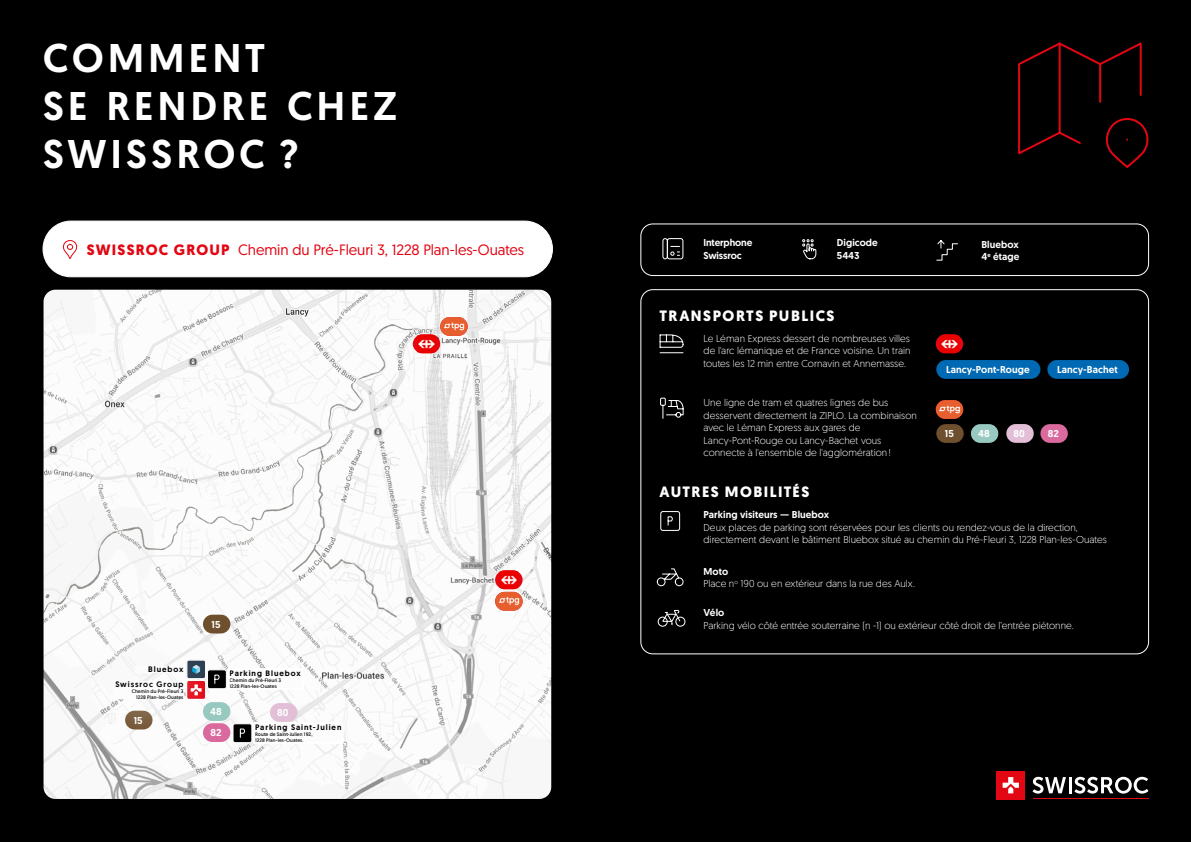
<style>
.page{position:relative;width:1191px;height:842px;background:#000}
.page>*{position:absolute;margin:0;border:0;box-sizing:border-box;transform-origin:0 0}
.t1{font:500 40px/48px "Geomanist";letter-spacing:.11em;color:#fff}
.t2{font:15px "Geomanist";letter-spacing:-.005em;color:#e30613}
.t3{font:700 15px "Geomanist";letter-spacing:.095em;color:#fff}
.t4{font:300 10px/12.5px "Geomanist";letter-spacing:.005em;color:#fff}
.t5{font:500 10px/12.5px "Geomanist";letter-spacing:.01em;color:#fff}
.t6{font:500 10px/12.5px "Geomanist";letter-spacing:-.015em;color:#fff}
.t7{font:500 8px "Geomanist";letter-spacing:.115em;color:#000}
.t8{font:5px/5.9px "Geomanist";letter-spacing:.02em;color:#000}
.s1{font-weight:700}
.s2{font-weight:500}
</style>
<div class="page">
<div style="left:996px;top:771px;width:29px;height:28px;background:#e30613"></div>
<svg style="left:1002px;top:777px;width:17px;height:16px"></svg>
<svg style="left:1032px;top:777px;width:34px;height:17px"></svg>
<hr style="left:1068px;top:777px;width:3px;height:16px;background:#fff">
<svg style="left:1074px;top:777px;width:74px;height:17px"></svg>
<hr style="left:1032px;top:798px;width:116px;height:1px;background:#e30613">
<div style="left:43px;top:221px;width:509px;height:56px;background:#fff;border-radius:28px"></div>
<div style="left:43px;top:221px;width:510px;height:56px;border:1px solid #fff;border-radius:28px"></div>
<svg style="left:63px;top:240px;width:15px;height:19px"></svg>
<svg style="left:1018px;top:42px;width:131px;height:126px"></svg>
<img style="left:44px;top:290px;width:507px;height:509px">
<svg style="left:935px;top:334px;width:28px;height:19px"></svg>
<img style="left:940px;top:334px;width:19px;height:19px">
<div style="left:936px;top:360px;width:104px;height:19px;background:#0069b4;border-radius:9px"></div>
<div style="left:1047px;top:360px;width:82px;height:19px;background:#0069b4;border-radius:9px"></div>
<svg style="left:659px;top:334px;width:25px;height:20px"></svg>
<img style="left:935px;top:400px;width:28px;height:19px;border-radius:9px">
<img style="left:440px;top:317px;width:27px;height:19px;border-radius:9px">
<img style="left:495px;top:592px;width:27px;height:19px;border-radius:9px">
<div style="left:936px;top:424px;width:27px;height:19px;background:#6f502e;border-radius:9px"></div>
<div style="left:971px;top:424px;width:27px;height:19px;background:#97c9c1;border-radius:9px"></div>
<div style="left:1006px;top:424px;width:27px;height:19px;background:#e2bed7;border-radius:9px"></div>
<div style="left:1040px;top:424px;width:27px;height:19px;background:#da699d;border-radius:9px"></div>
<svg style="left:660px;top:397px;width:24px;height:22px"></svg>
<svg style="left:656px;top:568px;width:28px;height:19px"></svg>
<svg style="left:660px;top:511px;width:20px;height:20px"></svg>
<div style="left:640px;top:223px;width:509px;height:53px;border:1px solid #fff;border-radius:12px"></div>
<svg style="left:661px;top:610px;width:20px;height:14px"></svg>
<div style="left:675px;top:617px;width:10px;height:10px;border:1px solid #fff;border-radius:50%"></div>
<div style="left:657px;top:617px;width:10px;height:10px;border:1px solid #fff;border-radius:50%"></div>
<div style="left:413px;top:334px;width:27px;height:19px;background:#e30613;border-radius:9px"></div>
<img style="left:417px;top:334px;width:19px;height:19px">
<div style="left:495px;top:570px;width:27px;height:19px;background:#e30613;border-radius:9px"></div>
<img style="left:499px;top:570px;width:19px;height:19px">
<div style="left:203px;top:702px;width:27px;height:19px;background:#97c9c1;border-radius:9px"></div>
<div style="left:270px;top:703px;width:27px;height:19px;background:#e2bed7;border-radius:9px"></div>
<div style="left:203px;top:723px;width:27px;height:19px;background:#da699d;border-radius:9px"></div>
<div style="left:203px;top:615px;width:27px;height:18px;background:#6f502e;border-radius:9px"></div>
<svg style="left:936px;top:240px;width:22px;height:21px"></svg>
<div style="left:67px;top:636px;width:156px;height:107px;background:#fff;opacity:.75"></div>
<div style="left:93px;top:622px;width:126px;height:94px;background:#fff"></div>
<svg style="left:187px;top:660px;width:118px;height:39px;background:#dcd2d4"></svg>
<svg style="left:232px;top:721px;width:112px;height:24px;background:#e0dfdf"></svg>
<svg style="left:802px;top:239px;width:15px;height:21px"></svg>
<svg style="left:662px;top:238px;width:22px;height:22px"></svg>
<h1 class="t1" style="left:43px;top:34px;width:356px">COMMENT<br>SE RENDRE CHEZ<br>SWISSROC ?</h1>
<h2 class="t2" style="left:87px;top:240px;width:438px"><span class="s1">SWISSROC GROUP</span> Chemin du Pré-Fleuri 3, 1228 Plan-les-Ouates</h2>
<p class="t7" style="left:148px;top:664px;width:37px">Bluebox</p>
<p class="t7" style="left:115px;top:679px;width:70px">Swissroc Group</p>
<p class="t8" style="left:132px;top:688px;width:53px;text-align:right">Chemin du Pré-Fleuri 3<br>1228 Plan-les-Ouates</p>
<p class="t5" style="left:134px;top:714px;width:10px">15</p>
<p class="t5" style="left:211px;top:618px;width:10px">15</p>
<p class="t7" style="left:229px;top:668px;width:73px">Parking Bluebox</p>
<p class="t8" style="left:229px;top:677px;width:53px">Chemin du Pré-Fleuri 3<br>1228 Plan-les-Ouates</p>
<p class="t7" style="left:255px;top:722px;width:88px">Parking Saint-Julien</p>
<p class="t8" style="left:255px;top:731px;width:59px">Route de Saint-Julien 192,<br>1228 Plan-les-Ouates.</p>
<p class="t5" style="left:210px;top:705px;width:13px">48</p>
<p class="t5" style="left:277px;top:706px;width:13px">80</p>
<p class="t5" style="left:210px;top:726px;width:13px">82</p>
<p class="t6" style="left:703px;top:236px;width:50px">Interphone<br>Swissroc</p>
<p class="t5" style="left:837px;top:236px;width:43px">Digicode<br>5443</p>
<h2 class="t3" style="left:659px;top:306px;width:176px">TRANSPORTS PUBLICS</h2>
<p class="t4" style="left:703px;top:332px;width:209px;text-align:justify">Le Léman Express dessert de nombreuses villes de l'arc lémanique et de France voisine. Un train toutes les 12 min entre Cornavin et Annemasse.</p>
<p class="t4" style="left:703px;top:396px;width:215px">Une ligne de tram et quatres lignes de bus desservent directement la ZIPLO. La combinaison avec le Léman Express aux gares de Lancy-Pont-Rouge ou Lancy-Bachet vous connecte à l'ensemble de l'agglomération!</p>
<h2 class="t3" style="left:659px;top:482px;width:151px">AUTRES MOBILITÉS</h2>
<p class="t5" style="left:981px;top:238px;width:39px">Bluebox<br>4<sup>e</sup> étage</p>
<p class="t5" style="left:946px;top:363px;width:85px">Lancy-Pont-Rouge</p>
<p class="t5" style="left:1057px;top:363px;width:62px">Lancy-Bachet</p>
<p class="t5" style="left:945px;top:427px;width:10px">15</p>
<p class="t5" style="left:978px;top:427px;width:13px">48</p>
<p class="t5" style="left:1013px;top:427px;width:13px">80</p>
<p class="t5" style="left:1048px;top:427px;width:13px">82</p>
<p class="t5" style="left:703px;top:508px;width:127px">Parking visiteurs — Bluebox</p>
<p class="t4" style="left:703px;top:521px;width:405px">Deux places de parking sont réservées pour les clients ou rendez-vous de la direction, directement devant le bâtiment Bluebox situé au chemin du Pré-Fleuri 3, 1228 Plan-les-Ouates</p>
<p class="t4" style="left:703px;top:564px;width:213px"><span class="s2">Moto<br></span>Place n<sup>o</sup> 190 ou en extérieur dans la rue des Aulx.</p>
<p class="t5" style="left:703px;top:606px;width:22px">Vélo</p>
<p class="t4" style="left:703px;top:619px;width:372px">Parking vélo côté entrée souterraine (n -1) ou extérieur côté droit de l’entrée piétonne.</p>
</div>
